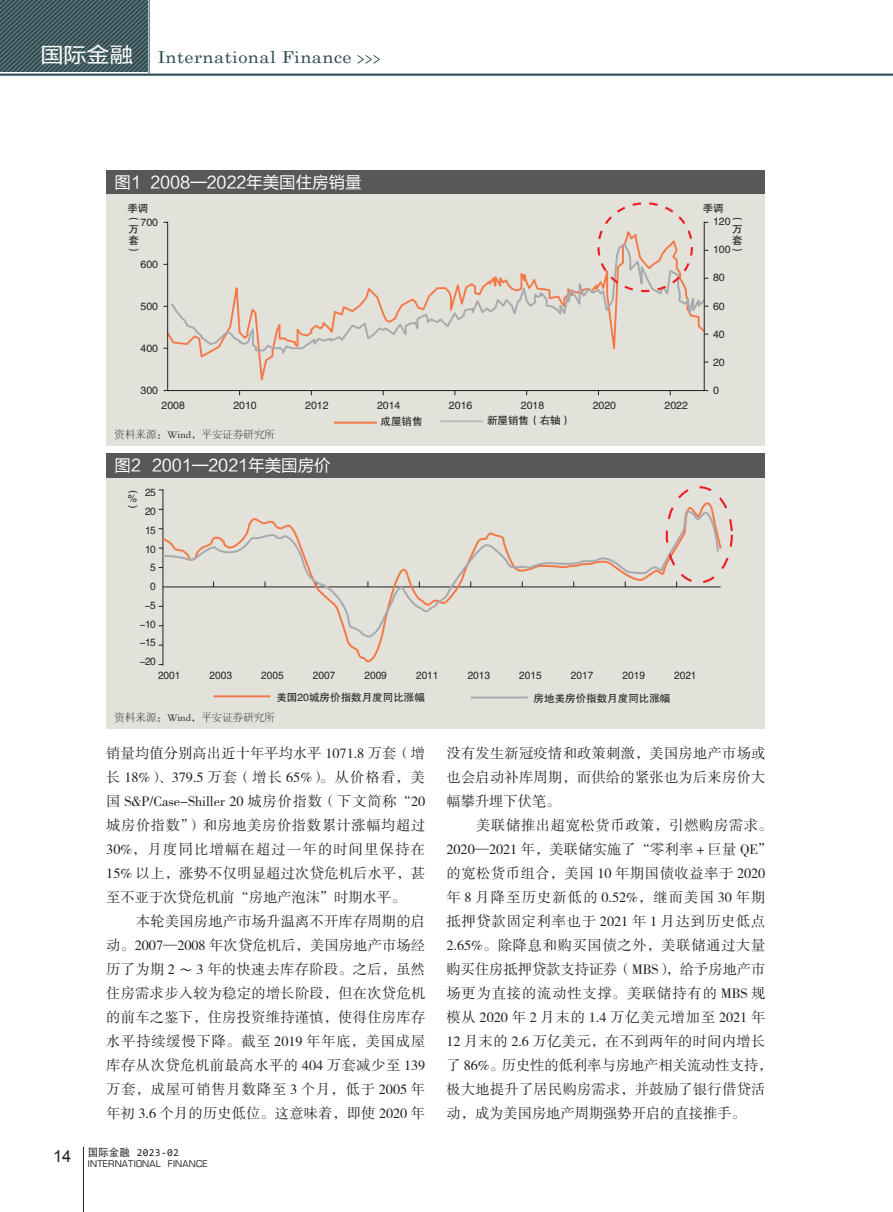
<style>
.page{position:relative;width:893px;height:1212px;background:#fff}
.page>*{position:absolute;margin:0;border:0;box-sizing:border-box;transform-origin:0 0}
.t1{font:16.5px "FZLTHK GBK1 0";color:#fff}
.t2{font:16.5px "Century Schoolbook";letter-spacing:.025em;color:#2d4b50;scale:1.1 1}
.t3{font:14.25px/24px "FZSSJW GB1 0";letter-spacing:.02em;color:#231f20;text-align:justify}
.t4{font:10.5px/10.5px "FZHTJW GB1 0";color:#231f20;text-align:justify}
.t5{font:10.5px "FZHTJW GB1 0";color:#231f20;scale:.96 1}
.t6{font:10.5px "FZSYJW GB1 0";color:#231f20}
.t7{font:10.5px/18.8px "FZHTJW GB1 0";letter-spacing:-.06em;color:#231f20;text-align:right;scale:.96 1}
.t8{font:10.5px "Consolas";letter-spacing:.025em;color:#231f20}
.t9{font:10.05px "FZHTJW GB1 0";color:#231f20;scale:1.04 1}
.t10{font:9px "Eurostile";letter-spacing:.025em;color:#231f20}
.s1{font-family:"FZLTHJW GB1 0";font-size:21px;color:#fff}
.s2{font-family:"ST Zhongsong"}
.s3{font-family:"DFP Hei W5 GB"}
</style>
<div class="page">
<svg style="left:0;top:0;width:147px;height:72px;background:#425c60"></svg>
<hr style="left:0;top:74px;width:893px;height:2px;background:#2d4b50">
<svg style="left:358px;top:55px;width:22px;height:9px"></svg>
<hr style="left:149px;top:0;width:1px;height:73px;background:#2d4b50">
<hr style="left:83px;top:1147px;width:1px;height:65px;background:#231f20">
<div style="left:106px;top:185px;width:659px;height:261px;background:#e2e1da"></div>
<div style="left:106px;top:170px;width:659px;height:24px;background:#57585a"></div>
<hr style="left:334px;top:422px;width:43px;height:2px;background:#f47947">
<hr style="left:440px;top:420px;width:43px;height:2px;background:#bcbdc0">
<svg style="left:169px;top:241px;width:538px;height:119px"></svg>
<div style="left:167px;top:221px;width:537px;height:170px;border:1px solid #231f20"></div>
<div style="left:597px;top:202px;width:96px;height:90px;border:2px dashed #ee1d23;border-radius:50%"></div>
<div style="left:106px;top:468px;width:659px;height:261px;background:#e2e1da"></div>
<div style="left:106px;top:453px;width:659px;height:24px;background:#57585a"></div>
<hr style="left:163px;top:489px;width:1px;height:177px;background:#231f20">
<svg style="left:161px;top:502px;width:559px;height:136px"></svg>
<div style="left:666px;top:486px;width:67px;height:97px;border:2px dashed #ee1d23;border-radius:50%"></div>
<hr style="left:214px;top:695px;width:56px;height:2px;background:#f47947">
<hr style="left:471px;top:696px;width:57px;height:2px;background:#a8a9ad">
<p class="t2" style="left:40px;top:43px;width:284px"><span class="s1">国际金融</span> International Finance</p>
<p class="t1" style="left:115px;top:173px;width:249px">图1 2008—2022年美国住房销量</p>
<p class="t4" style="left:127px;top:203px;width:23px">季调</p>
<p class="t4" style="left:703px;top:203px;width:23px">季调</p>
<p class="t4" style="left:141px;top:217px;width:19px">700</p>
<p class="t4" style="left:141px;top:259px;width:19px">600</p>
<p class="t4" style="left:141px;top:301px;width:19px">500</p>
<p class="t4" style="left:141px;top:343px;width:19px">400</p>
<p class="t4" style="left:141px;top:385px;width:19px">300</p>
<p class="t4" style="left:713px;top:216px;width:19px">120</p>
<p class="t4" style="left:713px;top:244px;width:31px">100︶</p>
<p class="t4" style="left:713px;top:273px;width:13px">80</p>
<p class="t4" style="left:713px;top:301px;width:13px">60</p>
<p class="t4" style="left:713px;top:329px;width:13px">40</p>
<p class="t4" style="left:713px;top:357px;width:13px">20</p>
<p class="t4" style="left:713px;top:385px;width:7px">0</p>
<p class="t4" style="left:128px;top:214px;width:12px">︵万套︶</p>
<p class="t4" style="left:732px;top:214px;width:12px">︵万套</p>
<p class="t4" style="left:162px;top:400px;width:25px">2008</p>
<p class="t4" style="left:233px;top:400px;width:25px">2010</p>
<p class="t4" style="left:305px;top:400px;width:25px">2012</p>
<p class="t4" style="left:377px;top:400px;width:25px">2014</p>
<p class="t4" style="left:449px;top:400px;width:25px">2016</p>
<p class="t4" style="left:521px;top:400px;width:25px">2018</p>
<p class="t4" style="left:593px;top:400px;width:25px">2020</p>
<p class="t4" style="left:664px;top:400px;width:25px">2022</p>
<p class="t4" style="left:381px;top:416px;width:44px">成屋销售</p>
<p class="t4" style="left:487px;top:415px;width:86px">新屋销售（右轴）</p>
<p class="t6" style="left:115px;top:429px;width:162px">资料来源：Wind，平安证券研究所</p>
<p class="t1" style="left:115px;top:456px;width:218px">图2 2001—2021年美国房价</p>
<p class="t4" style="left:127px;top:493px;width:12px">％</p>
<p class="t7" style="left:140px;top:483px;width:18px">25<br>20<br>15<br>10<br>5<br>0 -5 -10 -15 -20</p>
<p class="t9" style="left:139px;top:490px;width:19px;rotate:90deg">( )</p>
<p class="t5" style="left:158px;top:670px;width:25px">2001</p>
<p class="t5" style="left:210px;top:670px;width:25px">2003</p>
<p class="t5" style="left:261px;top:670px;width:25px">2005</p>
<p class="t5" style="left:313px;top:670px;width:25px">2007</p>
<p class="t5" style="left:364px;top:670px;width:25px">2009</p>
<p class="t5" style="left:416px;top:670px;width:25px">2011</p>
<p class="t5" style="left:468px;top:670px;width:25px">2013</p>
<p class="t5" style="left:519px;top:670px;width:25px">2015</p>
<p class="t5" style="left:571px;top:670px;width:25px">2017</p>
<p class="t5" style="left:622px;top:670px;width:25px">2019</p>
<p class="t5" style="left:674px;top:670px;width:25px">2021</p>
<p class="t4" style="left:276px;top:692px;width:150px">美国20城房价指数月度同比涨幅</p>
<p class="t4" style="left:534px;top:693px;width:138px">房地美房价指数月度同比涨幅</p>
<p class="t6" style="left:115px;top:712px;width:162px">资料来源：Wind，平安证券研究所</p>
<p class="t3" style="left:106px;top:742px;width:320px">销量均值分别高出近十年平均水平 1071.8 万套（增长 18%）、379.5 万套（增长 65%）。从价格看，美国 S&amp;P/Case-Shiller 20 城房价指数（下文简称“20城房价指数”）和房地美房价指数累计涨幅均超过30%，月度同比增幅在超过一年的时间里保持在15% 以上，涨势不仅明显超过次贷危机后水平，甚至不亚于次贷危机前“房地产泡沫”时期水平。</p>
<p class="t3" style="left:106px;top:910px;width:320px;text-indent:30px">本轮美国房地产市场升温离不开库存周期的启动。2007—2008 年次贷危机后，美国房地产市场经历了为期 2 <span class="s2">～</span> 3 年的快速去库存阶段。之后，虽然住房需求步入较为稳定的增长阶段，但在次贷危机的前车之鉴下，住房投资维持谨慎，使得住房库存水平持续缓慢下降。截至 2019 年年底，美国成屋库存从次贷危机前最高水平的 404 万套减少至 139万套，成屋可销售月数降至 3 个月，低于 2005 年年初 3.6 个月的历史低位。这意味着，即使 2020 年</p>
<p class="t8" style="left:88px;top:1145px;width:92px"><span class="s3">国际金融</span> 2023-02</p>
<p class="t10" style="left:53px;top:1158px;width:156px"><sup>14</sup> INTERNATIONAL FINANCE</p>
<p class="t3" style="left:446px;top:742px;width:320px">没有发生新冠疫情和政策刺激，美国房地产市场或也会启动补库周期，而供给的紧张也为后来房价大幅攀升埋下伏笔。</p>
<p class="t3" style="left:446px;top:814px;width:328px;text-align:left;text-indent:30px">美联储推出超宽松货币政策，引燃购房需求。<br>2020—2021 年，美联储实施了“零利率＋巨量 QE”的宽松货币组合，美国 10 年期国债收益率于 2020年 8 月降至历史新低的 0.52%，继而美国 30 年期抵押贷款固定利率也于 2021 年 1 月达到历史低点<br>2.65%。除降息和购买国债之外，美联储通过大量购买住房抵押贷款支持证券（MBS），给予房地产市场更为直接的流动性支撑。美联储持有的 MBS 规模从 2020 年 2 月末的 1.4 万亿美元增加至 2021 年<br>12 月末的 2.6 万亿美元，在不到两年的时间内增长了 86%。历史性的低利率与房地产相关流动性支持，极大地提升了居民购房需求，并鼓励了银行借贷活动，成为美国房地产周期强势开启的直接推手。</p>
</div>
